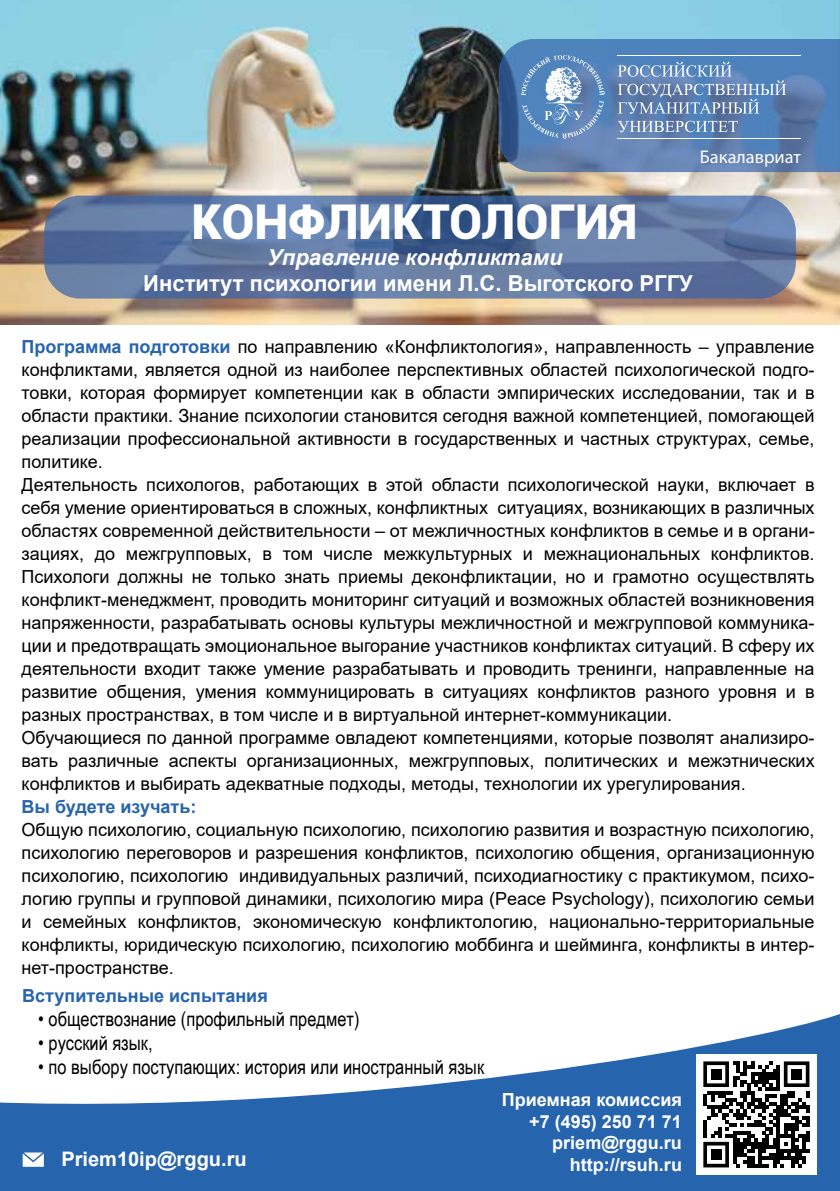
<style>
.page{position:relative;width:840px;height:1191px;background:#fff}
.page>*{position:absolute;margin:0;border:0;box-sizing:border-box;transform-origin:0 0}
.t1{font:900 48px "Roboto";color:#fff}
.t2{font:700 22px "Arial";color:#fff}
.t3{font:italic 700 22px "Arial";color:#fff}
.t4{font:20px "Arial Narrow";color:#000}
.t5{font:700 20px "Arial";color:#fff}
.t6{font:18.4px "Myriad Pro";color:#fff}
.t7{font:18px/23px "Arial";color:#000}
.t8{font:700 18px/21.6px "Arial";color:#fff;text-align:right}
.t9{font:700 18px "Arial";color:#2764ae}
.s1{font-weight:700;color:#2764ae}
</style>
<div class="page">
<img style="left:0;top:0;width:839px;height:325px">
<svg style="left:498px;top:39px;width:341px;height:133px;background:#567eb1"></svg>
<svg style="left:617px;top:62px;width:168px;height:52px;background:#7192be"></svg>
<svg style="left:617px;top:121px;width:120px;height:11px"></svg>
<hr style="left:617px;top:55px;width:183px;height:1px;background:#fff">
<hr style="left:617px;top:138px;width:183px;height:1px;background:#fff">
<svg style="left:521px;top:55px;width:84px;height:84px;background:#7399c6"></svg>
<svg style="left:0;top:1014px;width:839px;height:177px;fill:#2764ae"></svg>
<svg style="left:23px;top:1152px;width:21px;height:14px"></svg>
<svg style="left:44px;top:196px;width:751px;height:102px;background:#5b74a0"></svg>
<div style="left:695px;top:1054px;width:121px;height:120px;background:#fff"></div>
<svg style="left:703px;top:1061px;width:106px;height:106px"></svg>
<div style="left:710px;top:1068px;width:11px;height:11px;background:#010101"></div>
<div style="left:790px;top:1068px;width:11px;height:11px;background:#010101"></div>
<div style="left:710px;top:1149px;width:11px;height:11px;background:#010101"></div>
<p class="t6" style="left:699px;top:145px;width:103px">Бакалавриат</p>
<h1 class="t1" style="left:191px;top:188px;width:447px">КОНФЛИКТОЛОГИЯ</h1>
<p class="t3" style="left:267px;top:242px;width:296px">Управление конфликтами</p>
<p class="t2" style="left:143px;top:268px;width:551px">Институт психологии имени Л.С. Выготского РГГУ</p>
<p class="t7" style="left:22px;top:334px;width:794px"><span class="s1">Программа подготовки</span> по направлению «Конфликтология», направленность – управление конфликтами, является одной из наиболее перспективных областей психологической подго&shy;товки, которая формирует компетенции как в области эмпирических исследовании, так и в области практики. Знание психологии становится сегодня важной компетенцией, помогающей реализации профессиональной активности в государственных и частных структурах, семье, политике.<br>Деятельность психологов, работающих в этой области психологической науки, включает в себя умение ориентироваться в сложных, конфликтных ситуациях, возникающих в различных областях современной действительности – от межличностных конфликтов в семье и в органи&shy;зациях, до межгрупповых, в том числе межкультурных и межнациональных конфликтов.<br>Психологи должны не только знать приемы деконфликтации, но и грамотно осуществлять конфликт-менеджмент, проводить мониторинг ситуаций и возможных областей возникновения напряженности, разрабатывать основы культуры межличностной и межгрупповой коммуника&shy;ции и предотвращать эмоциональное выгорание участников конфликтах ситуаций. В сферу их деятельности входит также умение разрабатывать и проводить тренинги, направленные на развитие общения, умения коммуницировать в ситуациях конфликтов разного уровня и в разных пространствах, в том числе и в виртуальной интернет-коммуникации.<br>Обучающиеся по данной программе овладеют компетенциями, которые позволят анализиро&shy;вать различные аспекты организационных, межгрупповых, политических и межэтнических конфликтов и выбирать адекватные подходы, методы, технологии их урегулирования.</p>
<p class="t9" style="left:22px;top:794px;width:176px">Вы будете изучать:</p>
<p class="t7" style="left:22px;top:818px;width:794px;text-align:justify">Общую психологию, социальную психологию, психологию развития и возрастную психологию, психологию переговоров и разрешения конфликтов, психологию общения, организационную психологию, психологию индивидуальных различий, психодиагностику с практикумом, психо&shy;логию группы и групповой динамики, психологию мира (Peace Psychology), психологию семьи и семейных конфликтов, экономическую конфликтологию, национально-территориальные конфликты, юридическую психологию, психологию моббинга и шейминга, конфликты в интер&shy;нет-пространстве.</p>
<p class="t9" style="left:22px;top:982px;width:247px">Вступительные испытания</p>
<p class="t4" style="left:38px;top:1004px;width:322px">• обществознание (профильный предмет)</p>
<p class="t4" style="left:38px;top:1028px;width:116px">• русский язык,</p>
<p class="t4" style="left:38px;top:1052px;width:447px">• по выбору поступающих: история или иностранный язык</p>
<p class="t5" style="left:61px;top:1145px;width:187px">Priem10ip@rggu.ru</p>
<p class="t8" style="left:501px;top:1089px;width:181px">Приемная комиссия +7 (495) 250 71 71 priem@rggu.ru http://rsuh.ru</p>
</div>
